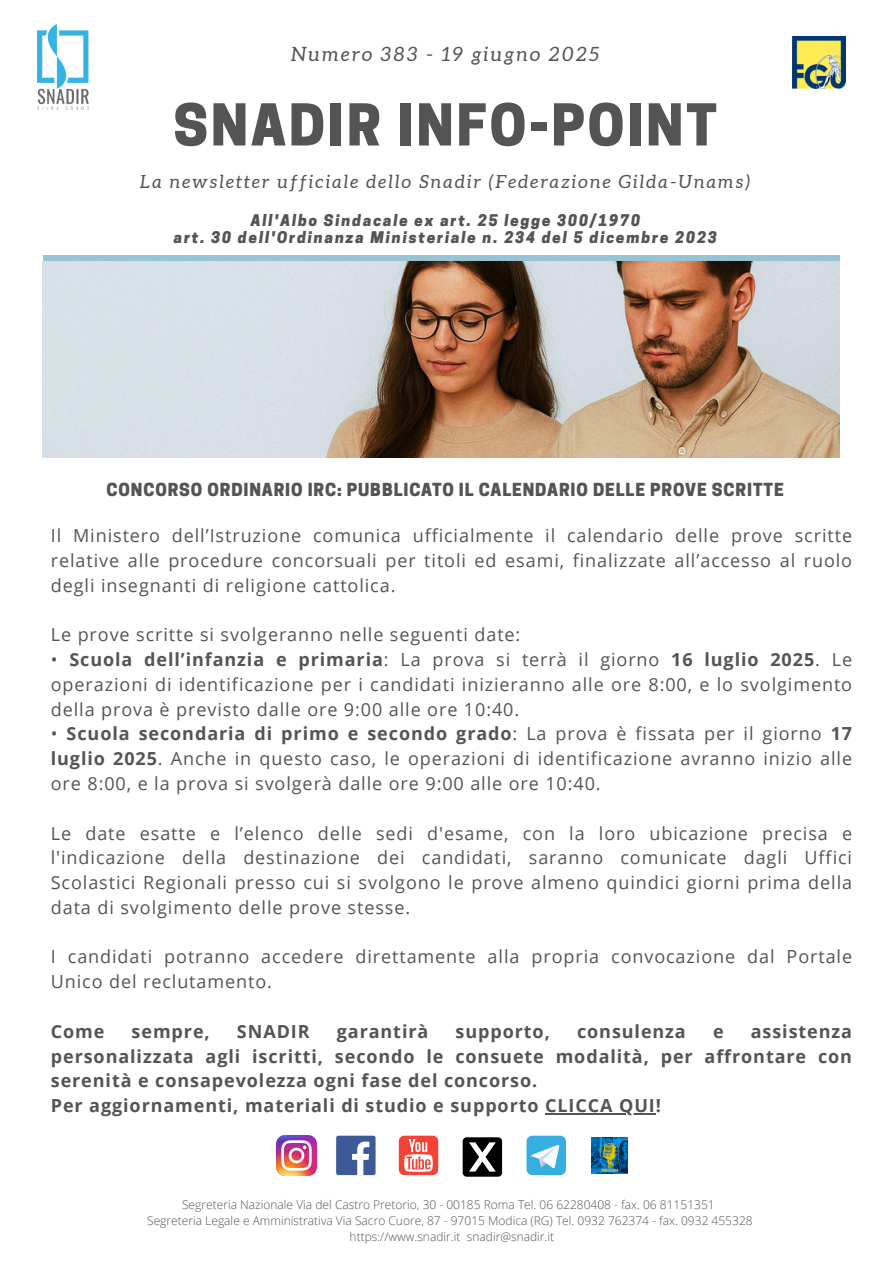
<style>
.page{position:relative;width:894px;height:1264px;background:#fff}
.page>*{position:absolute;margin:0;border:0;box-sizing:border-box;transform-origin:0 0}
.t1{font:800 54.15px "Cooper Hewitt";letter-spacing:.05em;color:#545454}
.t2{font:italic 19.65px "Aleo";letter-spacing:.12em;color:#545454}
.t3{font:italic 18.15px "Aleo";letter-spacing:.12em;color:#545454}
.t4{font:18px/24.8px "Open Sans";letter-spacing:.05em;color:#545454;text-align:justify}
.t5{font:700 18px/24.8px "Open Sans";letter-spacing:.05em;color:#545454}
.t6{font:800 16.8px "Cooper Hewitt";letter-spacing:.05em;color:#545454}
.t7{font:italic 800 15.15px/17px "Cooper Hewitt";letter-spacing:.12em;color:#545454;text-align:center}
.t8{font:300 12px "Open Sans";color:#545454}
.s1{font-weight:700}
.s2{font-weight:400}
</style>
<div class="page">
<div style="left:43px;top:255px;width:796px;height:6px;background:#98c3d5"></div>
<img style="left:37px;top:25px;width:52px;height:84px">
<img style="left:792px;top:36px;width:52px;height:53px">
<img style="left:277px;top:1135px;width:39px;height:40px">
<div style="left:336px;top:1135px;width:39px;height:40px;background:#3d5a98;border-radius:2px"></div>
<svg style="left:352px;top:1141px;width:17px;height:34px"></svg>
<div style="left:398px;top:1135px;width:40px;height:40px;background:#f44336;border-radius:5px"></div>
<svg style="left:404px;top:1139px;width:28px;height:32px"></svg>
<svg style="left:526px;top:1135px;width:39px;height:40px"></svg>
<img style="left:591px;top:1137px;width:36px;height:36px">
<svg style="left:462px;top:1137px;width:40px;height:39px"></svg>
<img style="left:43px;top:262px;width:796px;height:195px">
<hr style="left:545px;top:1113px;width:110px;height:1px;background:#545454">
<h3 class="t2" style="left:291px;top:43px;width:310px">Numero 383 - 19 giugno 2025</h3>
<h4 class="t1" style="left:173px;top:105px;width:545px">SNADIR INFO-POINT</h4>
<h3 class="t3" style="left:140px;top:171px;width:611px">La newsletter ufficiale dello Snadir (Federazione Gilda-Unams)</h3>
<h3 class="t7" style="left:174px;top:214px;width:544px">All'Albo Sindacale ex art. 25 legge 300/1970<br>art. 30 dell'Ordinanza Ministeriale n. 234 del 5 dicembre 2023</h3>
<h3 class="t6" style="left:107px;top:483px;width:678px">CONCORSO ORDINARIO IRC: PUBBLICATO IL CALENDARIO DELLE PROVE SCRITTE</h3>
<h2 class="t4" style="left:51px;top:523px;width:802px">Il Ministero dell’Istruzione comunica ufficialmente il calendario delle prove scritte relative alle procedure concorsuali per titoli ed esami, finalizzate all’accesso al ruolo degli insegnanti di religione cattolica.</h2>
<p class="t4" style="left:51px;top:622px;width:471px">Le prove scritte si svolgeranno nelle seguenti date:</p>
<p class="t4" style="left:51px;top:646px;width:802px">• <span class="s1">Scuola dell’infanzia e primaria</span>: La prova si terrà il giorno <span class="s1">16 luglio 2025</span>. Le operazioni di identificazione per i candidati inizieranno alle ore 8:00, e lo svolgimento della prova è previsto dalle ore 9:00 alle ore 10:40.</p>
<p class="t5" style="left:51px;top:721px;width:772px"><span class="s2">•</span> Scuola secondaria di primo e secondo grado<span class="s2">: La prova è fissata per il giorno</span></p>
<p class="t4" style="left:51px;top:721px;width:802px;text-indent:779px"><span class="s1">17 luglio 2025</span>. Anche in questo caso, le operazioni di identificazione avranno inizio alle ore 8:00, e la prova si svolgerà dalle ore 9:00 alle ore 10:40.</p>
<p class="t4" style="left:51px;top:820px;width:802px">Le date esatte e l’elenco delle sedi d'esame, con la loro ubicazione precisa e l'indicazione della destinazione dei candidati, saranno comunicate dagli Uffici Scolastici Regionali presso cui si svolgono le prove almeno quindici giorni prima della data di svolgimento delle prove stesse.</p>
<p class="t4" style="left:51px;top:944px;width:802px">I candidati potranno accedere direttamente alla propria convocazione dal Portale<br>Unico del reclutamento.</p>
<p class="t5" style="left:51px;top:1018px;width:55px">Come</p>
<p class="t5" style="left:132px;top:1018px;width:80px">sempre,</p>
<p class="t5" style="left:237px;top:1018px;width:74px">SNADIR</p>
<p class="t5" style="left:337px;top:1018px;width:93px">garantirà</p>
<p class="t5" style="left:455px;top:1018px;width:96px">supporto,</p>
<p class="t5" style="left:577px;top:1018px;width:110px">consulenza</p>
<p class="t5" style="left:712px;top:1018px;width:12px">e</p>
<p class="t5" style="left:51px;top:1018px;width:802px;text-indent:699px">assistenza personalizzata agli iscritti, secondo le consuete modalità, per affrontare con serenità e consapevolezza ogni fase del concorso.<br>Per aggiornamenti, materiali di studio e supporto CLICCA QUI!</p>
<h5 class="t8" style="left:182px;top:1196px;width:534px">Segreteria Nazionale Via del Castro Pretorio, 30 - 00185 Roma Tel. 06 62280408 - fax. 06 81151351</h5>
<p class="t8" style="left:147px;top:1212px;width:607px">Segreteria Legale e Amministrativa Via Sacro Cuore, 87 - 97015 Modica (RG) Tel. 0932 762374 - fax. 0932 455328</p>
<p class="t8" style="left:349px;top:1228px;width:206px">https://www.snadir.it snadir@snadir.it</p>
</div>
